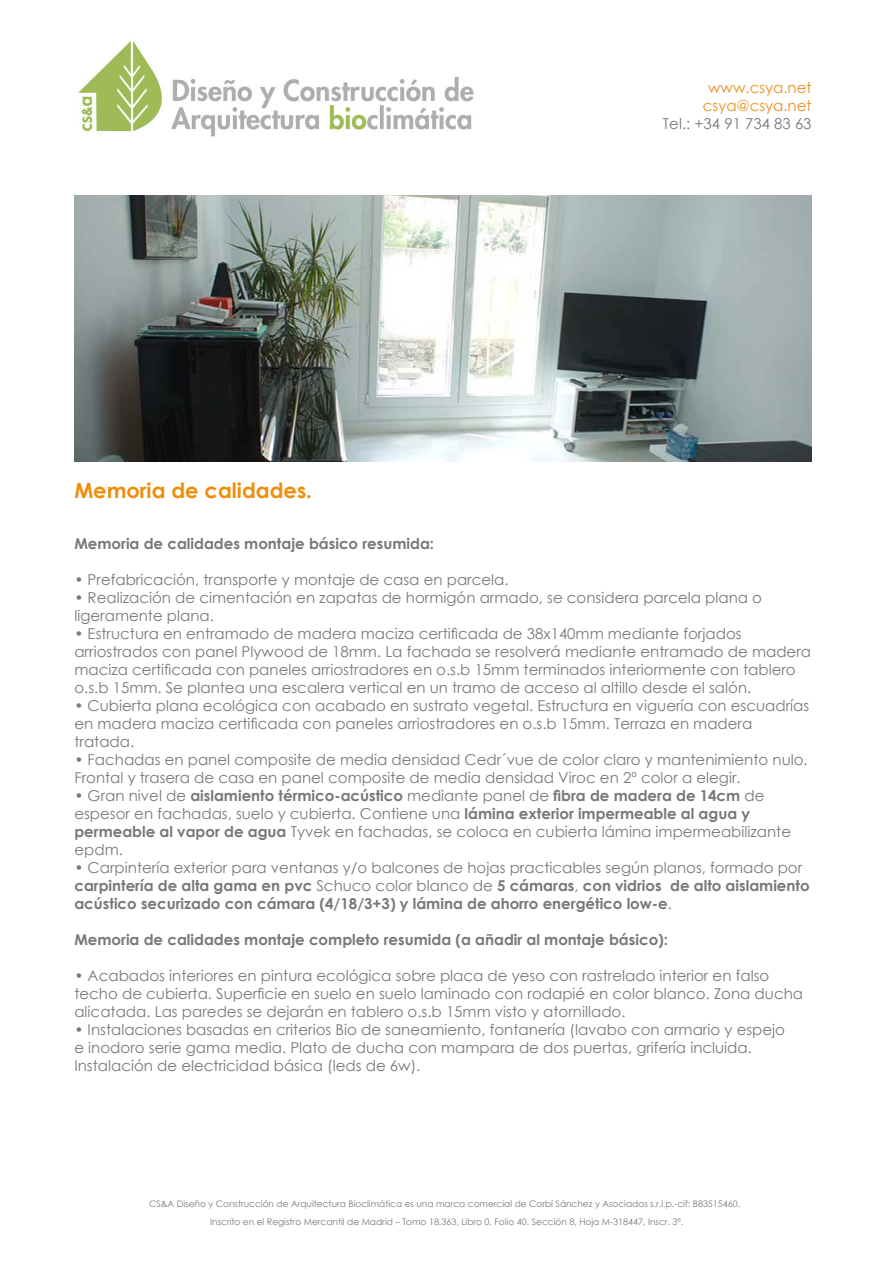
<style>
.page{position:relative;width:893px;height:1263px;background:#fff}
.page>*{position:absolute;margin:0;border:0;box-sizing:border-box;transform-origin:0 0}
.t1{font:700 21px "Century Gothic";color:#ed8f0b}
.t2{font:15px/18px "Century Gothic";color:#777979}
.t3{font:700 15px/18px "Century Gothic";color:#777979}
.t4{font:15px/18px "Century Gothic";color:#ec8f22;text-align:center}
.t5{font:9px/18px "Century Gothic";color:#777979;text-align:center}
.s1{font-weight:700}
.s2{font-weight:400}
</style>
<div class="page">
<img style="left:78px;top:40px;width:396px;height:97px">
<img style="left:74px;top:196px;width:738px;height:265px">
<p class="t4" style="left:703px;top:78px;width:110px">www.csya.net csya@csya.net</p>
<p class="t2" style="left:663px;top:114px;width:150px">Tel.: +34 91 734 83 63</p>
<h1 class="t1" style="left:74px;top:475px;width:239px">Memoria de calidades.</h1>
<p class="t3" style="left:74px;top:534px;width:361px">Memoria de calidades montaje básico resumida:</p>
<p class="t2" style="left:74px;top:570px;width:436px">• Prefabricación, transporte y montaje de casa en parcela.</p>
<p class="t2" style="left:74px;top:588px;width:689px">• Realización de cimentación en zapatas de hormigón armado, se considera parcela plana o ligeramente plana.</p>
<p class="t2" style="left:74px;top:624px;width:738px">• Estructura en entramado de madera maciza certificada de 38x140mm mediante forjados arriostrados con panel Plywood de 18mm. La fachada se resolverá mediante entramado de madera maciza certificada con paneles arriostradores en o.s.b 15mm terminados interiormente con tablero o.s.b 15mm. Se plantea una escalera vertical en un tramo de acceso al altillo desde el salón.</p>
<p class="t2" style="left:74px;top:696px;width:736px">• Cubierta plana ecológica con acabado en sustrato vegetal. Estructura en viguería con escuadrías en madera maciza certificada con paneles arriostradores en o.s.b 15mm. Terraza en madera tratada.</p>
<p class="t2" style="left:74px;top:750px;width:735px">• Fachadas en panel composite de media densidad Cedr´vue de color claro y mantenimiento nulo.<br>Frontal y trasera de casa en panel composite de media densidad Viroc en 2º color a elegir.</p>
<p class="t2" style="left:74px;top:786px;width:718px">• Gran nivel de <span class="s1">aislamiento térmico-acústico</span> mediante panel de <span class="s1">fibra de madera de 14cm</span> de espesor en fachadas, suelo y cubierta. Contiene una <span class="s1">lámina exterior impermeable al agua y permeable al vapor de agua</span> Tyvek en fachadas, se coloca en cubierta lámina impermeabilizante epdm.</p>
<p class="t3" style="left:74px;top:858px;width:737px"><span class="s2">• Carpintería exterior para ventanas y/o balcones de hojas practicables según planos, formado por </span>carpintería de alta gama en pvc <span class="s2">Schuco color blanco de</span> 5 cámaras<span class="s2">,</span> con vidrios de alto aislamiento acústico securizado con cámara (4/18/3+3) y lámina de ahorro energético low-e<span class="s2">.</span></p>
<p class="t3" style="left:74px;top:930px;width:595px">Memoria de calidades montaje completo resumida (a añadir al montaje básico):</p>
<p class="t2" style="left:74px;top:966px;width:730px">• Acabados interiores en pintura ecológica sobre placa de yeso con rastrelado interior en falso techo de cubierta. Superficie en suelo en suelo laminado con rodapié en color blanco. Zona ducha alicatada. Las paredes se dejarán en tablero o.s.b 15mm visto y atornillado.</p>
<p class="t2" style="left:74px;top:1020px;width:712px">• Instalaciones basadas en criterios Bio de saneamiento, fontanería (lavabo con armario y espejo e inodoro serie gama media. Plato de ducha con mampara de dos puertas, grifería incluida.<br>Instalación de electricidad básica (leds de 6w).</p>
<p class="t5" style="left:149px;top:1195px;width:593px">CS&amp;A Diseño y Construcción de Arquitectura Bioclimática es una marca comercial de Corbí Sánchez y Asociados s.r.l.p.-cif: B83515460.<br>Inscrito en el Registro Mercantil de Madrid – Tomo 18.363, Libro 0, Folio 40, Sección 8, Hoja M-318447, Inscr. 3ª.</p>
</div>
